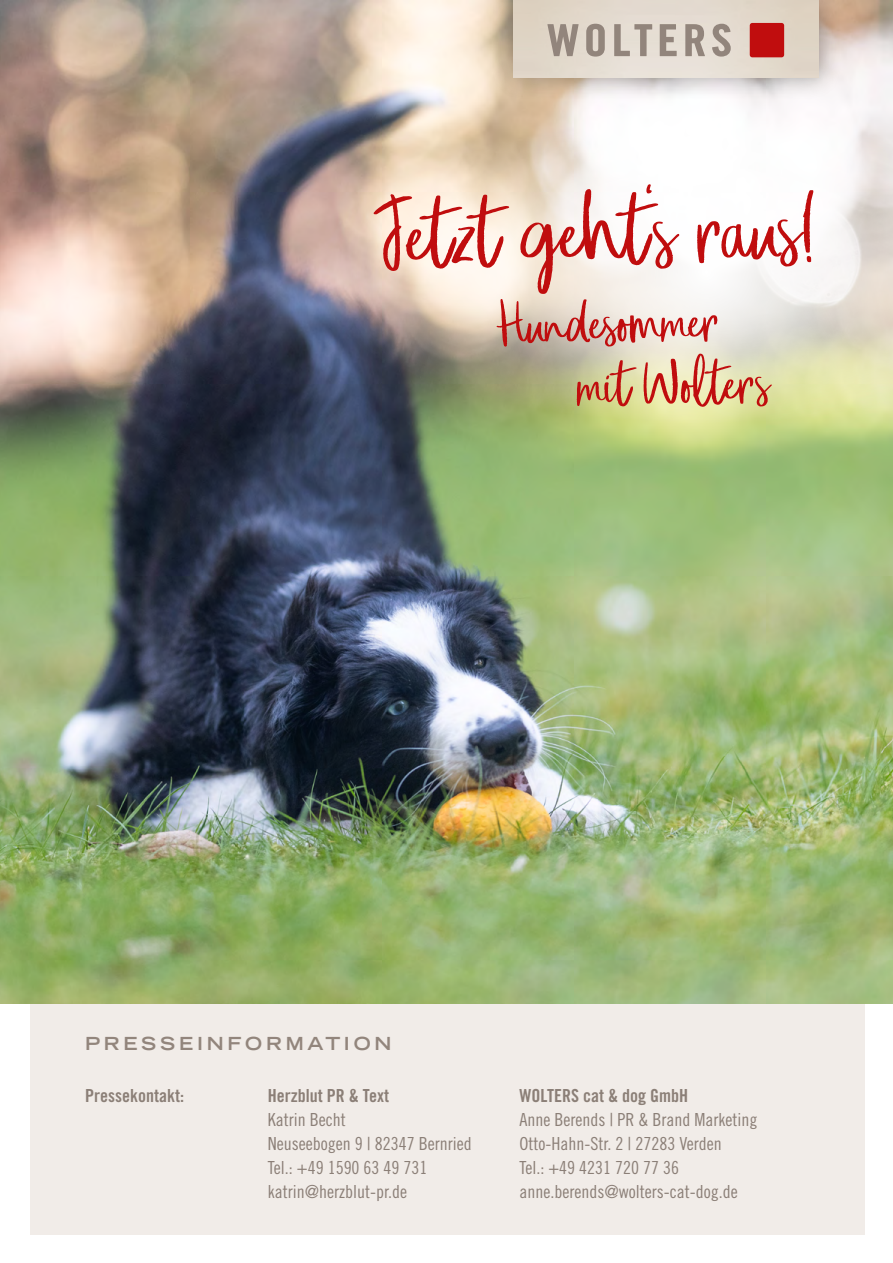
<style>
.page{position:relative;width:893px;height:1263px;background:#fff}
.page>*{position:absolute;margin:0;border:0;box-sizing:border-box;transform-origin:0 0}
.t1{font:117.9px "ohlivey";color:#c00d0e}
.t2{font:74.55px/62.6px "ohlivey";color:#c00d0e}
.t3{font:18px/24px "Trade Gothic LT Std Cn 18";color:#8b7f77}
.t4{font:18px "Trade Gothic LT Std Bd Cn 20";color:#8b7f77}
.t5{font:700 expanded 18px "Trade Gothic LT Std";letter-spacing:.21em;color:#92857c}
</style>
<div class="page">
<div style="left:30px;top:27px;width:835px;height:1207px;background:#f1ece8"></div>
<img style="left:0;top:0;width:893px;height:1003px">
<svg style="left:299px;top:120px;width:594px;height:303px"></svg>
<div style="left:488px;top:0;width:355px;height:102px;background:#000;opacity:.33"></div>
<img style="left:513px;top:0;width:305px;height:77px">
<svg style="left:547px;top:24px;width:32px;height:32px"></svg>
<svg style="left:586px;top:24px;width:19px;height:33px"></svg>
<svg style="left:614px;top:24px;width:38px;height:32px"></svg>
<svg style="left:660px;top:24px;width:17px;height:32px"></svg>
<svg style="left:685px;top:24px;width:20px;height:32px"></svg>
<svg style="left:712px;top:24px;width:19px;height:33px"></svg>
<div style="left:750px;top:23px;width:34px;height:34px;background:#c00d0e;border-radius:3px"></div>
<h1 class="t1" style="left:373px;top:177px;width:447px;rotate:-1deg">Jetzt geht‘s raus!</h1>
<h2 class="t2" style="left:575px;top:295px;width:194px;text-indent:-79px;rotate:-1deg">Hundesomm er mit Wolters</h2>
<p class="t5" style="left:85px;top:1032px;width:308px">PRESSEINFORMATION</p>
<p class="t4" style="left:85px;top:1084px;width:100px">Pressekontakt:</p>
<p class="t4" style="left:268px;top:1085px;width:123px">Herzblut PR &amp; Text</p>
<p class="t3" style="left:268px;top:1108px;width:205px">Katrin Becht<br>Neuseebogen 9 | 82347 Bernried<br>Tel.: +49 1590 63 49 731 katrin@herzblut-pr.de</p>
<p class="t4" style="left:519px;top:1085px;width:170px">WOLTERS cat &amp; dog GmbH</p>
<p class="t3" style="left:519px;top:1108px;width:239px">Anne Berends | PR &amp; Brand Marketing<br>Otto-Hahn-Str. 2 | 27283 Verden<br>Tel.: +49 4231 720 77 36 anne.berends@wolters-cat-dog.de</p>
</div>
